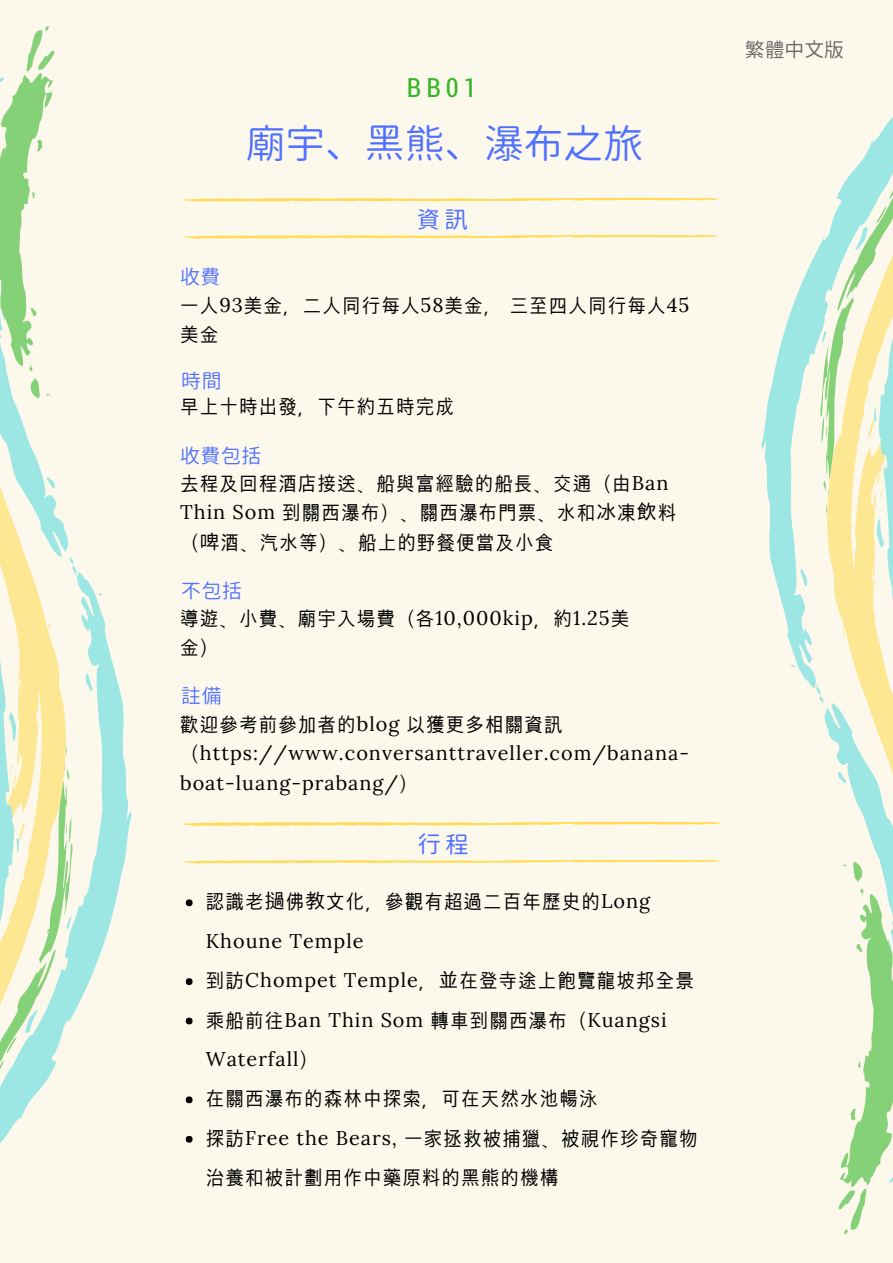
<style>
.page{position:relative;width:893px;height:1263px;background:#fcf8ec}
.page>*{position:absolute;margin:0;border:0;box-sizing:border-box;transform-origin:0 0}
.t1{font:39.75px "Gen Jyuu Gothic";color:#5070ff}
.t2{font:26.55px "Roboto Condensed";color:#35b729}
.t3{font:23.25px "Gen Jyuu Gothic";color:#5070ff}
.t4{font:19.8px/29.2px "Nanum Gothic";letter-spacing:.05em;color:#000}
.t5{font:19.8px/29.2px "Lora";letter-spacing:.05em;color:#000}
.t6{font:19.8px "Gen Jyuu Gothic";letter-spacing:.03em;color:#5070ff}
.t7{font:19.8px "Gen Jyuu Gothic";color:#666}
.s1{font-family:"Lora"}
.s2{font-family:"Takao P Gothic"}
.s3{font-family:"Nanum Gothic"}
</style>
<div class="page">
<svg style="left:760px;top:249px;width:58px;height:443px"></svg>
<svg style="left:818px;top:117px;width:75px;height:1117px"></svg>
<svg style="left:75px;top:568px;width:58px;height:443px"></svg>
<svg style="left:0;top:26px;width:75px;height:1117px"></svg>
<svg style="left:182px;top:198px;width:536px;height:4px"></svg>
<svg style="left:183px;top:235px;width:534px;height:4px"></svg>
<svg style="left:182px;top:821px;width:538px;height:5px"></svg>
<svg style="left:183px;top:860px;width:537px;height:4px"></svg>
<div style="left:186px;top:899px;width:7px;height:7px;background:#000;border-radius:50%"></div>
<div style="left:186px;top:978px;width:7px;height:7px;background:#000;border-radius:50%"></div>
<div style="left:186px;top:1018px;width:7px;height:6px;background:#000;border-radius:50%"></div>
<div style="left:186px;top:1096px;width:7px;height:7px;background:#000;border-radius:50%"></div>
<div style="left:186px;top:1136px;width:7px;height:7px;background:#000;border-radius:50%"></div>
<h2 class="t2" style="left:407px;top:69px;width:71px">BB01</h2>
<h1 class="t1" style="left:246px;top:115px;width:399px">廟宇、黑熊、瀑布之旅</h1>
<p class="t3" style="left:417px;top:203px;width:52px">資訊</p>
<p class="t6" style="left:180px;top:263px;width:42px">收費</p>
<p class="t4" style="left:180px;top:291px;width:511px">⼀⼈<span class="s1">93</span>美⾦，⼆⼈同⾏每⼈<span class="s1">58</span>美⾦，三⾄四⼈同⾏每⼈<span class="s1">45</span>美⾦</p>
<p class="t6" style="left:181px;top:367px;width:42px">時間</p>
<p class="t4" style="left:180px;top:392px;width:275px">早上⼗時出發，下午約五時完成</p>
<p class="t6" style="left:180px;top:442px;width:83px">收費包括</p>
<p class="t4" style="left:180px;top:468px;width:498px">去程及回程酒店接送、船與富經驗的船⾧、交通（由<span class="s1">Ban<br>Thin Som</span> 到關西瀑布）、關西瀑布⾨票、⽔和<span class="s2">冰</span>凍<span class="s2">飲</span>料（<span class="s2">啤</span>酒、汽⽔等）、船上的野餐便當及⼩⾷</p>
<p class="t6" style="left:181px;top:577px;width:62px">不包括</p>
<p class="t4" style="left:180px;top:604px;width:451px">導遊、⼩費、廟宇⼊場費（各<span class="s1">10,000kip</span>，約<span class="s1">1.25</span>美⾦）</p>
<p class="t6" style="left:181px;top:682px;width:42px">註備</p>
<p class="t4" style="left:180px;top:709px;width:384px">歡迎參考前參加者的<span class="s1">blog</span> 以獲更多相關資訊</p>
<p class="t5" style="left:180px;top:739px;width:510px"><span class="s3">（</span>https://www.conversanttraveller.com/banana&shy;boat-luang-prabang/<span class="s3">）</span></p>
<p class="t3" style="left:418px;top:828px;width:52px">行程</p>
<p class="t4" style="left:206px;top:887px;width:446px">認識⽼<span class="s2">撾</span>佛<span class="s2">教</span>⽂化，參觀有超過⼆百年歷史的<span class="s1">Long</span></p>
<p class="t5" style="left:206px;top:926px;width:159px">Khoune Temple</p>
<p class="t4" style="left:206px;top:966px;width:489px">到訪<span class="s1">Chompet Temple</span>，<span class="s2">並</span>在登寺途上飽覽⿓坡邦全景</p>
<p class="t5" style="left:206px;top:1000px;width:462px;line-height:39.5px"><span class="s3">乘船前往</span>Ban Thin Som <span class="s3">轉⾞到關西瀑布（</span>Kuangsi<br>Waterfall<span class="s3">）</span></p>
<p class="t4" style="left:206px;top:1079px;width:493px;line-height:39.5px">在關西瀑布的森林中探索，可在天然⽔池暢泳<br>探訪<span class="s1">Free the Bears,</span> ⼀家拯救被捕獵、被視作珍奇寵物治養和被計劃⽤作中藥原料的⿊熊的機構</p>
<p class="t7" style="left:745px;top:36px;width:101px">繁體中文版</p>
</div>
